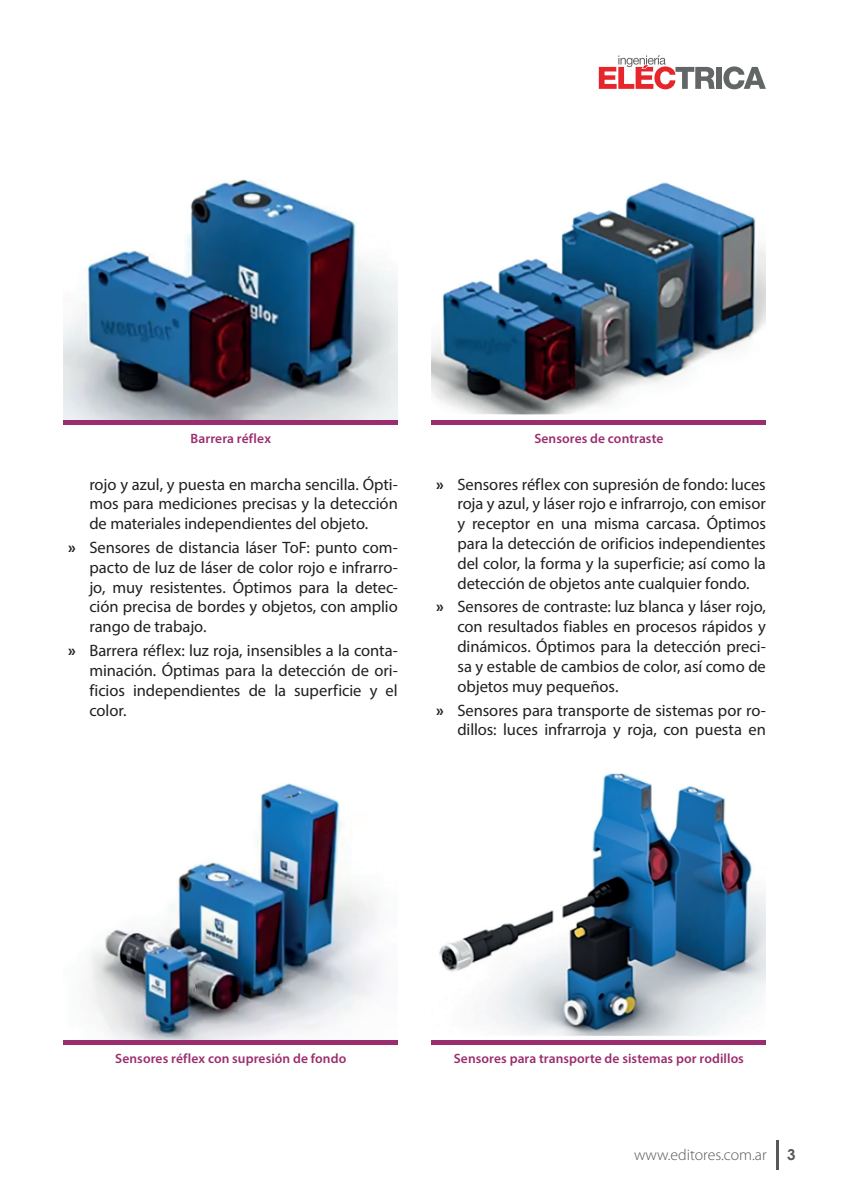
<style>
.page{position:relative;width:851px;height:1191px;background:#fff}
.page>*{position:absolute;margin:0;border:0;box-sizing:border-box;transform-origin:0 0}
.t1{font:16.5px/19.8px "Myriad Pro";letter-spacing:-.005em;color:#231f20;text-align:justify}
.t2{font:300 15.75px "Myriad Pro";color:#57585a}
.t3{font:700 15px "Century Gothic";color:#57585a}
.Imágenes_título{font:600 13.5px "Myriad Pro";letter-spacing:.005em;color:#9a2d6e}
.s1{font-weight:700}
</style>
<div class="page">
<hr style="left:776px;top:1140px;width:2px;height:29px;background:#57585a">
<div style="left:715px;top:67px;width:6px;height:22px;background:#636666"></div>
<svg style="left:723px;top:66px;width:42px;height:23px"></svg>
<svg style="left:598px;top:55px;width:116px;height:34px"></svg>
<img style="left:64px;top:179px;width:334px;height:241px">
<hr style="left:64px;top:420px;width:334px;height:4px;background:#9a2d6e">
<img style="left:90px;top:783px;width:291px;height:257px">
<hr style="left:64px;top:1040px;width:334px;height:4px;background:#9a2d6e">
<img style="left:432px;top:182px;width:333px;height:233px">
<hr style="left:432px;top:420px;width:333px;height:4px;background:#9a2d6e">
<img style="left:439px;top:773px;width:326px;height:263px">
<hr style="left:432px;top:1040px;width:333px;height:4px;background:#9a2d6e">
<p class="Imágenes_título" style="left:191px;top:430px;width:82px">Barrera réflex</p>
<p class="t1" style="left:89px;top:474px;width:310px">rojo y azul, y puesta en marcha sencilla. Ópti&shy;mos para mediciones precisas y la detección de materiales independientes del objeto.</p>
<p class="t1" style="left:89px;top:537px;width:310px;text-indent:-21px"><span class="s1">»</span> Sensores de distancia láser ToF: punto com&shy;pacto de luz de láser de color rojo e infrarro&shy;jo, muy resistentes. Óptimos para la detec&shy;ción precisa de bordes y objetos, con amplio rango de trabajo.</p>
<p class="t1" style="left:89px;top:640px;width:310px;text-indent:-21px"><span class="s1">»</span> Barrera réflex: luz roja, insensibles a la conta&shy;minación. Óptimas para la detección de ori&shy;ficios independientes de la superficie y el color.</p>
<p class="Imágenes_título" style="left:534px;top:430px;width:130px">Sensores de contraste</p>
<p class="t1" style="left:457px;top:474px;width:310px;text-indent:-21px"><span class="s1">»</span> Sensores réflex con supresión de fondo: luces roja y azul, y láser rojo e infrarrojo, con emisor y receptor en una misma carcasa. Óptimos para la detección de orificios independientes del color, la forma y la superficie; así como la detección de objetos ante cualquier fondo.</p>
<p class="t1" style="left:457px;top:597px;width:310px;text-indent:-21px"><span class="s1">»</span> Sensores de contraste: luz blanca y láser rojo, con resultados fiables en procesos rápidos y dinámicos. Óptimos para la detección preci&shy;sa y estable de cambios de color, así como de objetos muy pequeños.</p>
<p class="t1" style="left:436px;top:700px;width:331px;text-align:right"><span class="s1">»</span> Sensores para transporte de sistemas por ro&shy;dillos: luces infrarroja y roja, con puesta en</p>
<p class="Imágenes_título" style="left:115px;top:1050px;width:232px">Sensores réflex con supresión de fondo</p>
<p class="Imágenes_título" style="left:454px;top:1050px;width:291px">Sensores para transporte de sistemas por rodillos</p>
<p class="t2" style="left:634px;top:1146px;width:134px">www.editores.com.ar</p>
<p class="t3" style="left:787px;top:1143px;width:10px">3</p>
</div>
